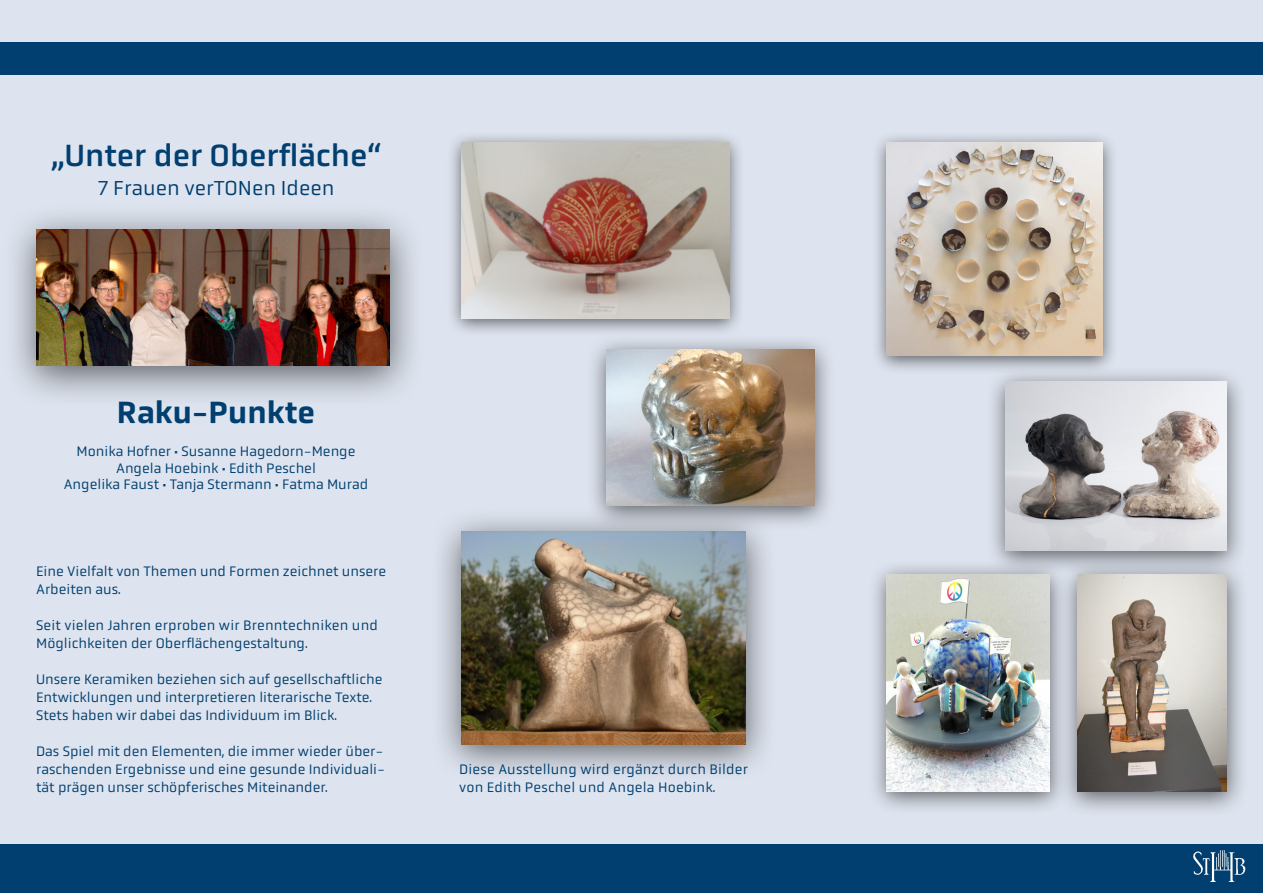
<style>
.page{position:relative;width:1263px;height:893px;background:#fff}
.page>*{position:absolute;margin:0;border:0;box-sizing:border-box;transform-origin:0 0}
.t1{font:31.5px "Obvia";color:#003f6f}
.t2{font:500 31.5px "Obvia";color:#003f6f}
.t3{font:21px "Obvia";color:#003f6f}
.t4{font:14.25px/18px "Obvia";color:#003f6f}
</style>
<div class="page">
<div style="left:0;top:0;width:1263px;height:859px;background:#dee4ef"></div>
<div style="left:430px;top:507px;width:348px;height:276px;background:#000;opacity:.59"></div>
<img style="left:461px;top:531px;width:284px;height:213px">
<div style="left:1057px;top:558px;width:191px;height:259px;background:#000;opacity:.59"></div>
<img style="left:1077px;top:576px;width:150px;height:216px">
<div style="left:586px;top:333px;width:250px;height:199px;background:#000;opacity:.59"></div>
<img style="left:606px;top:350px;width:208px;height:156px">
<div style="left:446px;top:130px;width:299px;height:208px;background:#000;opacity:.59"></div>
<img style="left:461px;top:142px;width:268px;height:176px">
<div style="left:867px;top:559px;width:203px;height:257px;background:#000;opacity:.59"></div>
<img style="left:887px;top:575px;width:162px;height:217px">
<div style="left:986px;top:366px;width:261px;height:210px;background:#000;opacity:.59"></div>
<img style="left:1005px;top:382px;width:222px;height:169px">
<div style="left:871px;top:130px;width:247px;height:245px;background:#000;opacity:.59"></div>
<img style="left:887px;top:142px;width:215px;height:214px">
<div style="left:0;top:844px;width:1263px;height:49px;background:#003f6f"></div>
<img style="left:1193px;top:850px;width:53px;height:32px">
<div style="left:2px;top:202px;width:423px;height:206px;background:#000;opacity:.59"></div>
<img style="left:36px;top:230px;width:353px;height:136px">
<div style="left:0;top:42px;width:1263px;height:33px;background:#003f6f"></div>
<h1 class="t1" style="left:52px;top:137px;width:330px">„Unter der Oberfläche“</h1>
<h2 class="t3" style="left:98px;top:175px;width:238px">7 Frauen verTONen Ideen</h2>
<h1 class="t2" style="left:117px;top:394px;width:200px">Raku-Punkte</h1>
<p class="t4" style="left:64px;top:443px;width:306px;line-height:16.4px;text-align:center">Monika Hofner · Susanne Hagedorn-Menge<br>Angela Hoebink · Edith Peschel<br>Angelika Faust · Tanja Stermann · Fatma Murad</p>
<p class="t4" style="left:36px;top:562px;width:352px">Eine Vielfalt von Themen und Formen zeichnet unsere<br>Arbeiten aus.</p>
<p class="t4" style="left:36px;top:616px;width:343px">Seit vielen Jahren erproben wir Brenntechniken und<br>Möglichkeiten der Oberflächengestaltung.</p>
<p class="t4" style="left:36px;top:670px;width:348px">Unsere Keramiken beziehen sich auf gesellschaftliche<br>Entwicklungen und interpretieren literarische Texte.<br>Stets haben wir dabei das Individuum im Blick.</p>
<p class="t4" style="left:36px;top:742px;width:350px;text-align:justify">Das Spiel mit den Elementen, die immer wieder über&shy;raschenden Ergebnisse und eine gesunde Individuali&shy;tät prägen unser schöpferisches Miteinander.</p>
<p class="t4" style="left:459px;top:760px;width:290px">Diese Ausstellung wird ergänzt durch Bilder von Edith Peschel und Angela Hoebink.</p>
</div>
